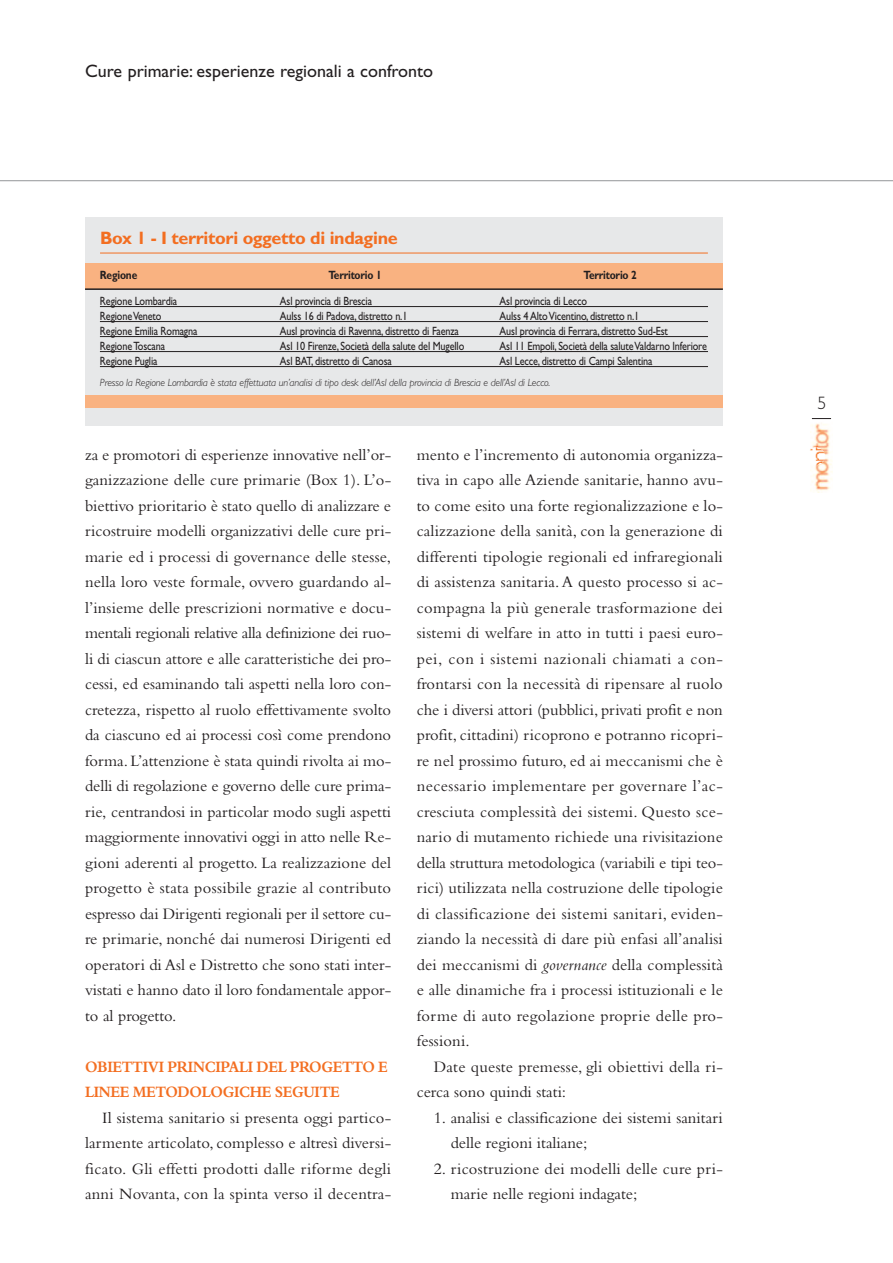
<style>
.page{position:relative;width:893px;height:1263px;background:#fff}
.page>*{position:absolute;margin:0;border:0;box-sizing:border-box;transform-origin:0 0}
.t1{font:18px "Gill Sans";color:#231f20}
.t2{font:700 18px "Gill Sans";letter-spacing:-.015em;color:#f36e21}
.t3{font:300 18px "Gill Sans";color:#231f20}
.t4{font:16.5px/25.5px "Bembo";letter-spacing:.005em;color:#231f20;text-align:justify}
.t5{font:700 16.5px/25.5px "Bembo";letter-spacing:-.02em;color:#f36e21;scale:.9 1}
.t6{font:12px "Gill Sans";letter-spacing:-.015em;color:#231f20;scale:.85 1}
.t7{font:700 12px "Gill Sans";letter-spacing:-.015em;color:#231f20;scale:.85 1}
.t8{font:italic 300 10.5px "Gill Sans";letter-spacing:-.015em;color:#231f20}
.s1{font-style:italic}
</style>
<div class="page">
<img style="left:810px;top:423px;width:23px;height:69px">
<img style="left:807px;top:447px;width:18px;height:18px;border-radius:50%">
<svg style="left:812px;top:418px;width:19px;height:1px"></svg>
<hr style="left:0;top:180px;width:893px;height:1px;background:#939598">
<div style="left:85px;top:217px;width:638px;height:208px;background:#e7e8e9"></div>
<hr style="left:100px;top:253px;width:608px;height:1px;background:#f36e21">
<div style="left:85px;top:264px;width:638px;height:25px;background:#f9b281"></div>
<hr style="left:100px;top:306px;width:608px;height:1px;background:#231f20">
<hr style="left:100px;top:321px;width:608px;height:1px;background:#231f20">
<hr style="left:100px;top:336px;width:608px;height:1px;background:#231f20">
<hr style="left:100px;top:351px;width:608px;height:1px;background:#231f20">
<hr style="left:100px;top:366px;width:608px;height:1px;background:#231f20">
<hr style="left:85px;top:288px;width:638px;height:2px;background:#231f20">
<div style="left:85px;top:395px;width:638px;height:13px;background:#f9b281"></div>
<p class="t1" style="left:85px;top:64px;width:350px">Cure primarie: esperienze regionali a confronto</p>
<p class="t2" style="left:100px;top:231px;width:299px">Box 1 - I territori oggetto di indagine</p>
<p class="t7" style="left:100px;top:271px;width:46px">Regione</p>
<p class="t7" style="left:328px;top:271px;width:64px">Territorio 1</p>
<p class="t7" style="left:584px;top:271px;width:64px">Territorio 2</p>
<p class="t6" style="left:100px;top:296px;width:92px">Regione Lombardia</p>
<p class="t6" style="left:280px;top:296px;width:110px">Asl provincia di Brescia</p>
<p class="t6" style="left:500px;top:296px;width:104px">Asl provincia di Lecco</p>
<p class="t6" style="left:100px;top:311px;width:74px">RegioneVeneto</p>
<p class="t6" style="left:280px;top:311px;width:152px">Aulss 16 di Padova, distretto n.1</p>
<p class="t6" style="left:500px;top:311px;width:166px">Aulss 4 AltoVicentino, distretto n.1</p>
<p class="t6" style="left:100px;top:326px;width:116px">Regione Emilia Romagna</p>
<p class="t6" style="left:280px;top:326px;width:212px">Ausl provincia di Ravenna, distretto di Faenza</p>
<p class="t6" style="left:500px;top:326px;width:200px">Ausl provincia di Ferrara, distretto Sud-Est</p>
<p class="t6" style="left:100px;top:341px;width:78px">RegioneToscana</p>
<p class="t6" style="left:280px;top:341px;width:218px">Asl 10 Firenze, Società della salute del Mugello</p>
<p class="t6" style="left:500px;top:341px;width:245px">Asl 11 Empoli, Società della saluteValdarno Inferiore</p>
<p class="t6" style="left:100px;top:356px;width:69px">Regione Puglia</p>
<p class="t6" style="left:280px;top:356px;width:133px">Asl BAT, distretto di Canosa</p>
<p class="t6" style="left:500px;top:356px;width:181px">Asl Lecce, distretto di Campi Salentina</p>
<p class="t8" style="left:100px;top:378px;width:452px">Presso la Regione Lombardia è stata effettuata un’analisi di tipo desk dell’Asl della provincia di Brescia e dell’Asl di Lecco.</p>
<p class="t4" style="left:85px;top:443px;width:308px">za e promotori di esperienze innovative nell’or&shy;ganizzazione delle cure primarie (Box 1). L’o&shy;biettivo prioritario è stato quello di analizzare e ricostruire modelli organizzativi delle cure pri&shy;marie ed i processi di governance delle stesse, nella loro veste formale, ovvero guardando al&shy;l’insieme delle prescrizioni normative e docu&shy;mentali regionali relative alla definizione dei ruo&shy;li di ciascun attore e alle caratteristiche dei pro&shy;cessi, ed esaminando tali aspetti nella loro con&shy;cretezza, rispetto al ruolo effettivamente svolto da ciascuno ed ai processi così come prendono forma. L’attenzione è stata quindi rivolta ai mo&shy;delli di regolazione e governo delle cure prima&shy;rie, centrandosi in particolar modo sugli aspetti maggiormente innovativi oggi in atto nelle Re&shy;gioni aderenti al progetto. La realizzazione del progetto è stata possibile grazie al contributo espresso dai Dirigenti regionali per il settore cu&shy;re primarie, nonché dai numerosi Dirigenti ed operatori di Asl e Distretto che sono stati inter&shy;vistati e hanno dato il loro fondamentale appor&shy;to al progetto.</p>
<p class="t5" style="left:85px;top:1055px;width:338px">OBIETTIVI PRINCIPALI DEL PROGETTO E<br>LINEE METODOLOGICHE SEGUITE</p>
<p class="t4" style="left:85px;top:1106px;width:308px;text-indent:17px">Il sistema sanitario si presenta oggi partico&shy;larmente articolato, complesso e altresì diversi&shy;ficato. Gli effetti prodotti dalle riforme degli anni Novanta, con la spinta verso il decentra-</p>
<p class="t4" style="left:417px;top:443px;width:308px">mento e l’incremento di autonomia organizza&shy;tiva in capo alle Aziende sanitarie, hanno avu&shy;to come esito una forte regionalizzazione e lo&shy;calizzazione della sanità, con la generazione di differenti tipologie regionali ed infraregionali di assistenza sanitaria.A questo processo si ac&shy;compagna la più generale trasformazione dei sistemi di welfare in atto in tutti i paesi euro&shy;pei, con i sistemi nazionali chiamati a con&shy;frontarsi con la necessità di ripensare al ruolo che i diversi attori (pubblici, privati profit e non profit, cittadini) ricoprono e potranno ricopri&shy;re nel prossimo futuro, ed ai meccanismi che è necessario implementare per governare l’ac&shy;cresciuta complessità dei sistemi. Questo sce&shy;nario di mutamento richiede una rivisitazione della struttura metodologica (variabili e tipi teo&shy;rici) utilizzata nella costruzione delle tipologie di classificazione dei sistemi sanitari, eviden&shy;ziando la necessità di dare più enfasi all’analisi dei meccanismi di <span class="s1">governance</span> della complessità e alle dinamiche fra i processi istituzionali e le forme di auto regolazione proprie delle pro&shy;fessioni.</p>
<p class="t4" style="left:417px;top:1055px;width:308px;text-indent:17px">Date queste premesse, gli obiettivi della ri&shy;cerca sono quindi stati:</p>
<p class="t4" style="left:451px;top:1106px;width:274px;text-indent:-17px">1. analisi e classificazione dei sistemi sanitari delle regioni italiane;</p>
<p class="t4" style="left:451px;top:1157px;width:274px;text-indent:-17px">2. ricostruzione dei modelli delle cure pri&shy;marie nelle regioni indagate;</p>
<p class="t3" style="left:817px;top:396px;width:10px">5</p>
</div>
